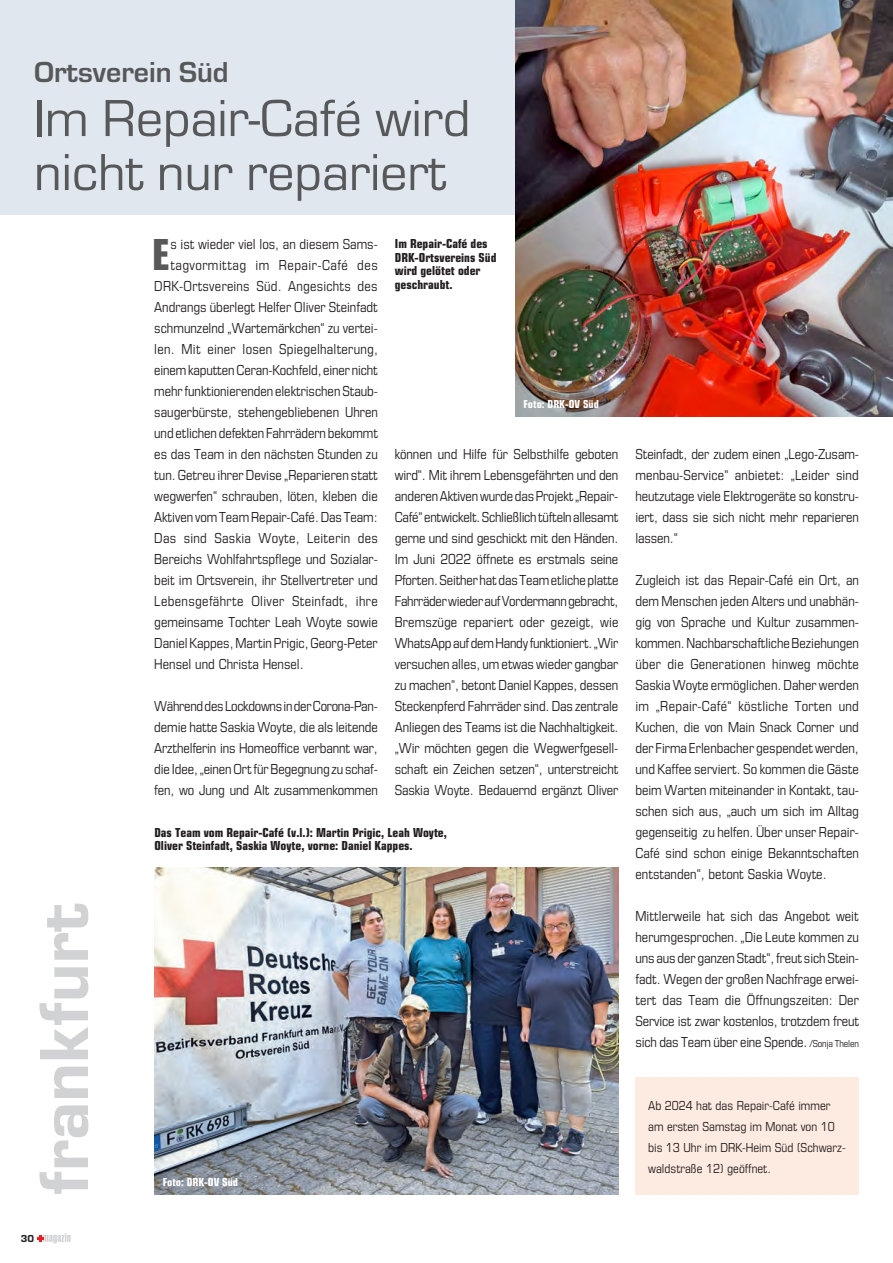
<style>
.page{position:relative;width:893px;height:1263px;background:#fff}
.page>*{position:absolute;margin:0;border:0;box-sizing:border-box;transform-origin:0 0}
.t1{font:800 72px "Eurostile OT";color:#d1d2d4}
.Meldungen_Headline{font:54px/54px "Eurostile OT";color:#57585a}
._02_Fliesstext_Initi{font:800 46.5px "Eurostile OT Cond";color:#57585a}
.Meldungen_Headline-2{font:700 30px "Eurostile OT";color:#57585a}
._01_Fliesstext{font:15px/21px "Eurostile OT Cond";letter-spacing:-.005em;color:#231f20;text-align:justify}
._02_Fliesstext_Initi-2{font:15px "Eurostile OT Cond";color:#231f20}
._02_Fliesstext_Initi-3{font:15px "Eurostile OT Cond";letter-spacing:.02em;color:#231f20}
._02_Fliesstext_Initi-4{font:15px "Eurostile OT Cond";letter-spacing:.03em;color:#231f20}
._09_BU{font:800 13.5px/13.5px "Eurostile OT Cond";color:#231f20}
.Kasten_Fliesstxt{font:13.5px/21px "Eurostile OT Cond";color:#231f20}
._09_BU-2{font:800 12px "Eurostile OT Cond";color:#fff}
.t2{font:800 10.5px "Eurostile OT";color:#231f20}
.s1{font-size:10.5px}
</style>
<div class="page">
<div style="left:0;top:0;width:893px;height:215px;background:#e1e7ef"></div>
<hr style="left:892px;top:485px;width:1px;height:129px;background:#e1e7ef">
<img style="left:154px;top:867px;width:464px;height:328px">
<img style="left:515px;top:0;width:378px;height:417px">
<svg style="left:37px;top:1233px;width:34px;height:10px"></svg>
<div style="left:635px;top:1077px;width:224px;height:118px;background:#fdeae0"></div>
<h3 class="Meldungen_Headline-2" style="left:34px;top:56px;width:196px">Ortsverein Süd</h3>
<h3 class="Meldungen_Headline" style="left:34px;top:92px;width:438px">Im Repair-Café wird nicht nur repariert</h3>
<h1 class="t1" style="left:24px;top:1195px;width:293px;rotate:-90deg">frankfurt</h1>
<p class="t2" style="left:21px;top:1232px;width:15px">30</p>
<p class="_02_Fliesstext_Initi" style="left:152px;top:228px;width:20px">E</p>
<p class="_02_Fliesstext_Initi-2" style="left:170px;top:235px;width:209px">s ist wieder viel los, an diesem Sams-</p>
<p class="_09_BU" style="left:395px;top:237px;width:103px">Im Repair-Café des<br>DRK-Ortsvereins Süd wird gelötet oder geschraubt.</p>
<p class="_02_Fliesstext_Initi-4" style="left:170px;top:256px;width:209px">tagvormittag im Repair-Café des</p>
<p class="_02_Fliesstext_Initi-2" style="left:154px;top:277px;width:225px">DRK-Ortsvereins Süd. Angesichts des</p>
<p class="_02_Fliesstext_Initi-2" style="left:154px;top:298px;width:225px">Andrangs überlegt Helfer Oliver Steinfadt</p>
<p class="_02_Fliesstext_Initi-2" style="left:154px;top:319px;width:225px">schmunzelnd „Wartemärkchen“ zu vertei-</p>
<p class="_02_Fliesstext_Initi-2" style="left:154px;top:340px;width:225px">len. Mit einer losen Spiegelhalterung,</p>
<p class="_02_Fliesstext_Initi-2" style="left:154px;top:361px;width:225px">einem kaputten Ceran-Kochfeld, einer nicht</p>
<p class="_02_Fliesstext_Initi-2" style="left:154px;top:382px;width:225px">mehr funktionierenden elektrischen Staub-</p>
<p class="_02_Fliesstext_Initi-2" style="left:154px;top:403px;width:225px">saugerbürste, stehengebliebenen Uhren</p>
<p class="_02_Fliesstext_Initi-2" style="left:154px;top:424px;width:225px">und etlichen defekten Fahrrädern bekommt</p>
<p class="_02_Fliesstext_Initi-2" style="left:154px;top:445px;width:225px">es das Team in den nächsten Stunden zu</p>
<p class="_02_Fliesstext_Initi-2" style="left:154px;top:466px;width:225px">tun. Getreu ihrer Devise „Reparieren statt</p>
<p class="_02_Fliesstext_Initi-2" style="left:154px;top:487px;width:225px">wegwerfen“ schrauben, löten, kleben die</p>
<p class="_02_Fliesstext_Initi-2" style="left:154px;top:508px;width:225px">Aktiven vom Team Repair-Café. Das Team:</p>
<p class="_02_Fliesstext_Initi-3" style="left:154px;top:529px;width:225px">Das sind Saskia Woyte, Leiterin des</p>
<p class="_02_Fliesstext_Initi-2" style="left:154px;top:550px;width:225px">Bereichs Wohlfahrtspflege und Sozialar-</p>
<p class="_02_Fliesstext_Initi-2" style="left:154px;top:571px;width:225px">beit im Ortsverein, ihr Stellvertreter und</p>
<p class="_02_Fliesstext_Initi-3" style="left:154px;top:592px;width:225px">Lebensgefährte Oliver Steinfadt, ihre</p>
<p class="_02_Fliesstext_Initi-2" style="left:154px;top:613px;width:225px">gemeinsame Tochter Leah Woyte sowie</p>
<p class="_02_Fliesstext_Initi-2" style="left:154px;top:634px;width:225px">Daniel Kappes, Martin Prigic, Georg-Peter</p>
<p class="_02_Fliesstext_Initi-2" style="left:154px;top:655px;width:151px">Hensel und Christa Hensel.</p>
<p class="_01_Fliesstext" style="left:154px;top:695px;width:225px">Während des Lockdowns in der Corona-Pan&shy;demie hatte Saskia Woyte, die als leitende Arzthelferin ins Homeoffice verbannt war, die Idee, „einen Ort für Begegnung zu schaf&shy;fen, wo Jung und Alt zusammenkommen</p>
<p class="_09_BU-2" style="left:524px;top:397px;width:77px">Foto: DRK-OV Süd</p>
<p class="_01_Fliesstext" style="left:395px;top:443px;width:225px">können und Hilfe für Selbsthilfe geboten wird“. Mit ihrem Lebensgefährten und den anderen Aktiven wurde das Projekt „Repair-Café“ entwickelt. Schließlich tüfteln allesamt gerne und sind geschickt mit den Händen.<br>Im Juni 2022 öffnete es erstmals seine Pforten. Seither hat das Team etliche platte Fahrräder wieder auf Vordermann gebracht, Bremszüge repariert oder gezeigt, wie WhatsApp auf dem Handy funktioniert. „Wir versuchen alles, um etwas wieder gangbar zu machen“, betont Daniel Kappes, dessen Steckenpferd Fahrräder sind. Das zentrale Anliegen des Teams ist die Nachhaltigkeit. „Wir möchten gegen die Wegwerfgesell&shy;schaft ein Zeichen setzen“, unterstreicht Saskia Woyte. Bedauernd ergänzt Oliver</p>
<p class="_01_Fliesstext" style="left:635px;top:443px;width:225px">Steinfadt, der zudem einen „Lego-Zusam&shy;menbau-Service“ anbietet: „Leider sind heutzutage viele Elektrogeräte so konstru&shy;iert, dass sie sich nicht mehr reparieren lassen.“</p>
<p class="_01_Fliesstext" style="left:635px;top:569px;width:225px">Zugleich ist das Repair-Café ein Ort, an dem Menschen jeden Alters und unabhän&shy;gig von Sprache und Kultur zusammen&shy;kommen. Nachbarschaftliche Beziehungen über die Generationen hinweg möchte Saskia Woyte ermöglichen. Daher werden im „Repair-Café“ köstliche Torten und Kuchen, die von Main Snack Corner und der Firma Erlenbacher gespendet werden, und Kaffee serviert. So kommen die Gäste beim Warten miteinander in Kontakt, tau&shy;schen sich aus, „auch um sich im Alltag gegenseitig zu helfen. Über unser Repair-Café sind schon einige Bekanntschaften entstanden“, betont Saskia Woyte.</p>
<p class="_01_Fliesstext" style="left:635px;top:905px;width:225px">Mittlerweile hat sich das Angebot weit herumgesprochen. „Die Leute kommen zu uns aus der ganzen Stadt“, freut sich Stein&shy;fadt. Wegen der großen Nachfrage erwei&shy;tert das Team die Öffnungszeiten: Der Service ist zwar kostenlos, trotzdem freut sich das Team über eine Spende. <span class="s1">/Sonja Thelen</span></p>
<p class="_09_BU" style="left:154px;top:826px;width:294px">Das Team vom Repair-Café (v.l.): Martin Prigic, Leah Woyte,<br>Oliver Steinfadt, Saskia Woyte, vorne: Daniel Kappes.</p>
<p class="_09_BU-2" style="left:163px;top:1175px;width:77px">Foto: DRK-OV Süd</p>
<p class="Kasten_Fliesstxt" style="left:648px;top:1095px;width:199px">Ab 2024 hat das Repair-Café immer am ersten Samstag im Monat von 10 bis 13 Uhr im DRK-Heim Süd (Schwarz&shy;waldstraße 12) geöffnet.</p>
</div>
